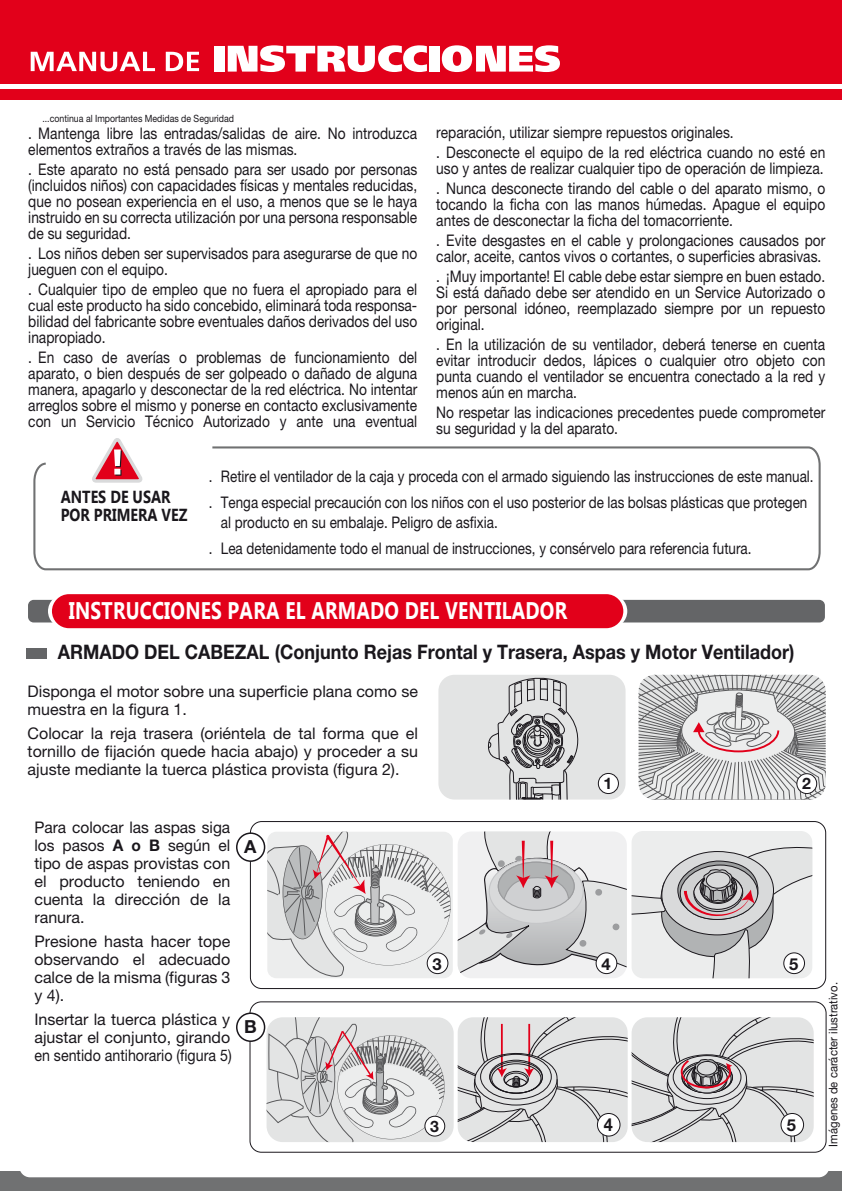
<style>
.page{position:relative;width:842px;height:1191px;background:#fff}
.page>*{position:absolute;margin:0;border:0;box-sizing:border-box;transform-origin:0 0}
.t1{font:700 24px "Gadugi";letter-spacing:.01em;color:#fff;scale:.8 1}
.t2{font:700 20px "Helvetica Neue";color:#1a171c;scale:.9 1}
.t3{font:700 18px "Helvetica Neue";color:#1a171c}
.t4{font:700 18px "Helvetica Neue";color:#1a171c;scale:.9 1}
.t5{font:700 17.4px/18px "Gadugi";color:#1a171c;scale:.83 1}
.t6{font:700 16.6px "Helvetica Neue";color:#1a171c}
.t7{font:16px/16px "Helvetica Neue";color:#1a171c;scale:.86 1}
.t8{font:16px/18px "Helvetica Neue";color:#1a171c;text-align:justify}
.t9{font:16px/26px "Helvetica Neue";color:#1a171c;scale:.84 1}
.t10{font:700 16px "Helvetica Neue";color:#1a171c}
.t11{font:700 15.8px "Helvetica Neue";color:#1a171c}
.t12{font:12px "Helvetica Neue";color:#1a171c;scale:.94 1}
.t13{font:10px "Helvetica Neue";color:#1a171c;scale:.88 1}
.s1{font-weight:700}
</style>
<div class="page">
<div style="left:0;top:1171px;width:842px;height:20px;background:#707172"></div>
<div style="left:19px;top:1155px;width:810px;height:22px;background:#fff;border-radius:11px"></div>
<div style="left:0;top:0;width:842px;height:83px;background:#e2001a"></div>
<div style="left:0;top:89px;width:842px;height:10px;background:#e2001a"></div>
<div style="left:214px;top:46px;width:11px;height:26px;background:#fff"></div>
<svg style="left:228px;top:45px;width:199px;height:27px"></svg>
<div style="left:429px;top:46px;width:11px;height:26px;background:#fff"></div>
<svg style="left:442px;top:45px;width:118px;height:27px"></svg>
<svg style="left:31px;top:52px;width:124px;height:19px"></svg>
<svg style="left:166px;top:52px;width:33px;height:19px"></svg>
<svg style="left:33px;top:446px;width:788px;height:125px"></svg>
<svg style="left:91px;top:438px;width:54px;height:46px"></svg>
<div style="left:438px;top:675px;width:187px;height:124px;background:#e3e4e4;border-radius:16px"></div>
<svg style="left:485px;top:677px;width:97px;height:123px"></svg>
<div style="left:28px;top:600px;width:797px;height:22px;background:#646567;border-radius:6px"></div>
<div style="left:52px;top:594px;width:571px;height:34px;background:#e2001a;border-radius:17px"></div>
<div style="left:27px;top:648px;width:20px;height:10px;background:#646567"></div>
<svg style="left:639px;top:675px;width:187px;height:124px;background:#c3c1c2"></svg>
<div style="left:796px;top:773px;width:21px;height:21px;background:#fff;border:1px solid #1a171c;border-radius:50%"></div>
<div style="left:598px;top:773px;width:21px;height:21px;background:#fff;border:1px solid #1a171c;border-radius:50%"></div>
<svg style="left:458px;top:1017px;width:356px;height:125px;background:#d0cfcf"></svg>
<div style="left:267px;top:1017px;width:187px;height:125px;background:#e3e4e4;border-radius:16px"></div>
<div style="left:780px;top:1113px;width:24px;height:23px;background:#fff;border:1px solid #1a171c;border-radius:50%"></div>
<div style="left:597px;top:1113px;width:23px;height:23px;background:#fff;border:1px solid #1a171c;border-radius:50%"></div>
<div style="left:250px;top:821px;width:576px;height:168px;border:1px solid #1a171c;border-radius:11px"></div>
<svg style="left:458px;top:831px;width:354px;height:147px"></svg>
<div style="left:596px;top:953px;width:21px;height:20px;background:#fff;border-radius:50%"></div>
<div style="left:596px;top:952px;width:21px;height:22px;border:1px solid #1a171c;border-radius:50%"></div>
<div style="left:784px;top:953px;width:20px;height:20px;background:#fff;border-radius:50%"></div>
<div style="left:783px;top:952px;width:22px;height:22px;border:1px solid #1a171c;border-radius:50%"></div>
<div style="left:249px;top:1001px;width:577px;height:151px;border:1px solid #1a171c;border-radius:11px"></div>
<svg style="left:236px;top:831px;width:216px;height:147px;background:#d9d8d9"></svg>
<svg style="left:236px;top:1012px;width:210px;height:130px"></svg>
<p class="t13" style="left:42px;top:113px;width:219px">...continua al Importantes Medidas de Seguridad</p>
<p class="t7" style="left:28px;top:125px;width:454px">. Mantenga libre las entradas/salidas de aire. No introduzca elementos extraños a través de las mismas.</p>
<p class="t7" style="left:28px;top:161px;width:454px;text-align:justify">. Este aparato no está pensado para ser usado por personas (incluidos niños) con capacidades físicas y mentales reducidas, que no posean experiencia en el uso, a menos que se le haya instruido en su correcta utilización por una persona responsable de su seguridad.</p>
<p class="t7" style="left:28px;top:245px;width:454px">. Los niños deben ser supervisados para asegurarse de que no jueguen con el equipo.</p>
<p class="t7" style="left:28px;top:281px;width:454px;text-align:justify">. Cualquier tipo de empleo que no fuera el apropiado para el cual este producto ha sido concebido, eliminará toda responsa&shy;bilidad del fabricante sobre eventuales daños derivados del uso inapropiado.</p>
<p class="t7" style="left:28px;top:349px;width:454px;text-align:justify">. En caso de averías o problemas de funcionamiento del aparato, o bien después de ser golpeado o dañado de alguna manera, apagarlo y desconectar de la red eléctrica. No intentar arreglos sobre el mismo y ponerse en contacto exclusivamente con un Servicio Técnico Autorizado y ante una eventual</p>
<p class="t7" style="left:436px;top:122px;width:454px;line-height:20px">reparación, utilizar siempre repuestos originales.<br>. Desconecte el equipo de la red eléctrica cuando no esté en</p>
<p class="t7" style="left:436px;top:158px;width:454px;line-height:20px">uso y antes de realizar cualquier tipo de operación de limpieza. . Nunca desconecte tirando del cable o del aparato mismo, o</p>
<p class="t7" style="left:436px;top:196px;width:454px">tocando la ficha con las manos húmedas. Apague el equipo antes de desconectar la ficha del tomacorriente.</p>
<p class="t7" style="left:436px;top:232px;width:454px">. Evite desgastes en el cable y prolongaciones causados por calor, aceite, cantos vivos o cortantes, o superficies abrasivas.</p>
<p class="t7" style="left:436px;top:268px;width:454px;text-align:justify">. ¡Muy importante! El cable debe estar siempre en buen estado.<br>Si está dañado debe ser atendido en un Service Autorizado o por personal idóneo, reemplazado siempre por un repuesto original.</p>
<p class="t7" style="left:436px;top:336px;width:454px;text-align:justify">. En la utilización de su ventilador, deberá tenerse en cuenta evitar introducir dedos, lápices o cualquier otro objeto con punta cuando el ventilador se encuentra conectado a la red y menos aún en marcha.</p>
<p class="t7" style="left:436px;top:404px;width:454px">No respetar las indicaciones precedentes puede comprometer su seguridad y la del aparato.</p>
<p class="t5" style="left:61px;top:488px;width:154px">ANTES DE USAR<br>POR PRIMERA VEZ</p>
<p class="t9" style="left:209px;top:463px;width:721px">. Retire el ventilador de la caja y proceda con el armado siguiendo las instrucciones de este manual. . Tenga especial precaución con los niños con el uso posterior de las bolsas plásticas que protegen</p>
<p class="t9" style="left:209px;top:509px;width:647px;text-indent:12px">al producto en su embalaje. Peligro de asfixia.<br>. Lea detenidamente todo el manual de instrucciones, y consérvelo para referencia futura.</p>
<h1 class="t1" style="left:69px;top:596px;width:624px">INSTRUCCIONES PARA EL ARMADO DEL VENTILADOR</h1>
<p class="t2" style="left:58px;top:639px;width:820px">ARMADO DEL CABEZAL (Conjunto Rejas Frontal y Trasera, Aspas y Motor Ventilador)</p>
<p class="t8" style="left:28px;top:682px;width:392px">Disponga el motor sobre una superficie plana como se muestra en la figura 1.</p>
<p class="t8" style="left:28px;top:724px;width:392px">Colocar la reja trasera (oriéntela de tal forma que el tornillo de fijación quede hacia abajo) y proceder a su ajuste mediante la tuerca plástica provista (figura 2).</p>
<p class="t8" style="left:34px;top:818px;width:197px">Para colocar las aspas siga los pasos <span class="s1">A o B</span> según el tipo de aspas provistas con el producto teniendo en cuenta la dirección de la ranura.</p>
<p class="t8" style="left:34px;top:932px;width:197px">Presione hasta hacer tope observando el adecuado calce de la misma (figuras 3 y 4).</p>
<p class="t8" style="left:34px;top:1010px;width:199px">Insertar la tuerca plástica y ajustar el conjunto, girando en sentido antihorario (figura 5)</p>
<p class="t3" style="left:244px;top:835px;width:14px">A</p>
<p class="t3" style="left:244px;top:1015px;width:14px">B</p>
<p class="t10" style="left:604px;top:773px;width:10px">1</p>
<p class="t11" style="left:802px;top:774px;width:10px">2</p>
<p class="t6" style="left:433px;top:953px;width:11px">3</p>
<p class="t6" style="left:601px;top:953px;width:11px">4</p>
<p class="t6" style="left:789px;top:953px;width:11px">5</p>
<p class="t11" style="left:430px;top:1116px;width:10px">3</p>
<p class="t4" style="left:604px;top:1113px;width:12px">4</p>
<p class="t6" style="left:787px;top:1115px;width:11px">5</p>
<p class="t12" style="left:826px;top:1146px;width:176px;rotate:-90deg">Imágenes de carácter ilustrativo.</p>
</div>
